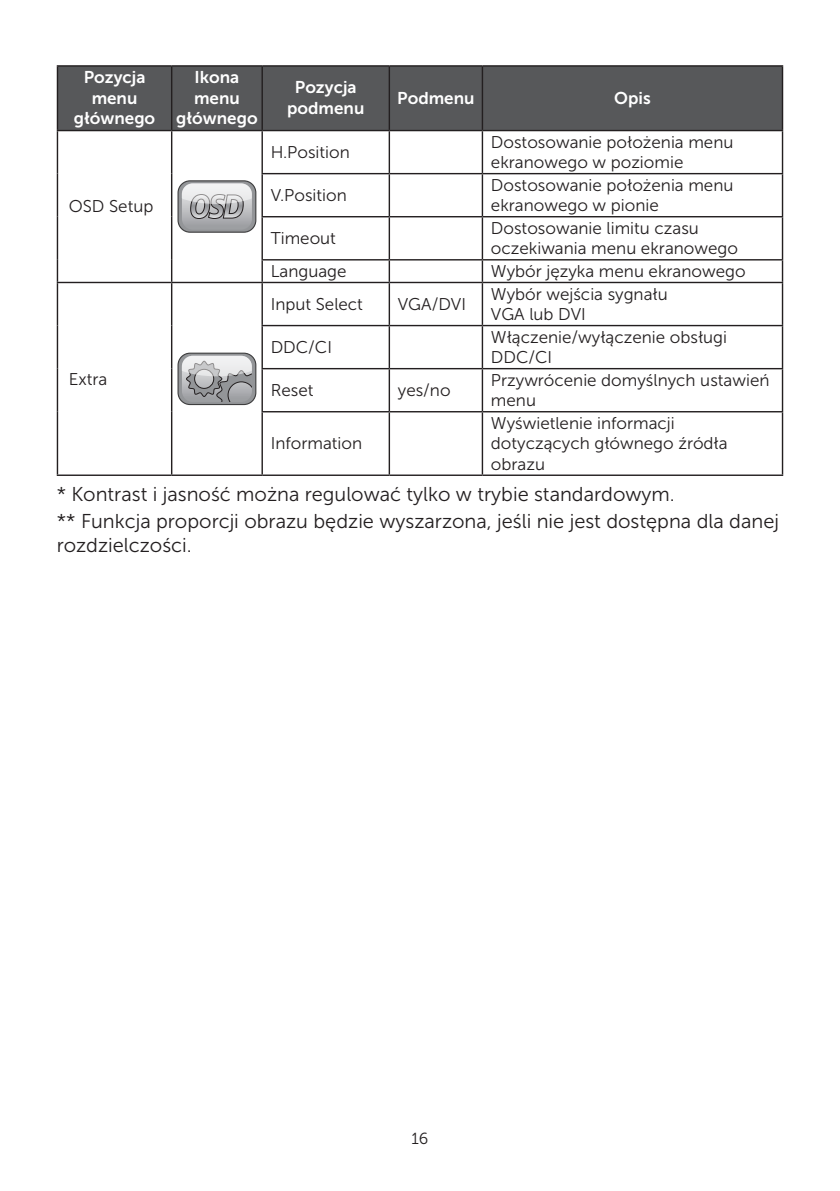
<style>
.page{position:relative;width:840px;height:1191px;background:#fff}
.page>*{position:absolute;margin:0;border:0;box-sizing:border-box;transform-origin:0 0}
.t1{font:20px/24px "Museo Sans For Dell 300";color:#231f20}
.table_body{font:17px/20.4px "Museo Sans For Dell 300";color:#231f20}
.table_header{font:17px/20.4px "Museo Sans For Dell 700";color:#fff;text-align:center}
.left_column{font:17px "Museo Sans For Dell 300";color:#231f20}
.t2{font:16px "Museo Sans For Dell 300";color:#231f20}
</style>
<div class="page">
<div style="left:58px;top:67px;width:723px;height:63px;background:#57585a"></div>
<hr style="left:57px;top:65px;width:114px;height:2px;background:#231f20">
<hr style="left:57px;top:67px;width:1px;height:63px;background:#231f20">
<hr style="left:171px;top:65px;width:91px;height:2px;background:#231f20">
<hr style="left:171px;top:67px;width:1px;height:63px;background:#231f20">
<hr style="left:262px;top:65px;width:127px;height:2px;background:#231f20">
<hr style="left:261px;top:67px;width:2px;height:63px;background:#231f20">
<hr style="left:389px;top:65px;width:93px;height:2px;background:#231f20">
<hr style="left:388px;top:67px;width:2px;height:63px;background:#231f20">
<hr style="left:482px;top:65px;width:300px;height:2px;background:#231f20">
<hr style="left:481px;top:67px;width:2px;height:63px;background:#231f20">
<hr style="left:781px;top:67px;width:1px;height:63px;background:#231f20">
<hr style="left:57px;top:130px;width:114px;height:1px;background:#231f20">
<hr style="left:57px;top:131px;width:1px;height:43px;background:#231f20">
<hr style="left:171px;top:130px;width:91px;height:1px;background:#231f20">
<hr style="left:171px;top:131px;width:1px;height:43px;background:#231f20">
<hr style="left:262px;top:130px;width:127px;height:1px;background:#231f20">
<hr style="left:261px;top:131px;width:2px;height:42px;background:#231f20">
<hr style="left:389px;top:130px;width:93px;height:1px;background:#231f20">
<hr style="left:388px;top:131px;width:2px;height:42px;background:#231f20">
<hr style="left:482px;top:130px;width:300px;height:1px;background:#231f20">
<hr style="left:481px;top:131px;width:2px;height:42px;background:#231f20">
<hr style="left:781px;top:131px;width:1px;height:42px;background:#231f20">
<hr style="left:57px;top:174px;width:1px;height:43px;background:#231f20">
<hr style="left:171px;top:174px;width:1px;height:43px;background:#231f20">
<hr style="left:261px;top:173px;width:128px;height:1px;background:#231f20">
<hr style="left:261px;top:174px;width:2px;height:42px;background:#231f20">
<hr style="left:389px;top:173px;width:93px;height:1px;background:#231f20">
<hr style="left:388px;top:174px;width:2px;height:42px;background:#231f20">
<hr style="left:482px;top:173px;width:300px;height:1px;background:#231f20">
<hr style="left:481px;top:174px;width:2px;height:42px;background:#231f20">
<hr style="left:781px;top:174px;width:1px;height:42px;background:#231f20">
<hr style="left:57px;top:217px;width:1px;height:43px;background:#231f20">
<hr style="left:171px;top:217px;width:1px;height:43px;background:#231f20">
<hr style="left:261px;top:216px;width:128px;height:1px;background:#231f20">
<hr style="left:261px;top:217px;width:2px;height:42px;background:#231f20">
<hr style="left:389px;top:216px;width:93px;height:1px;background:#231f20">
<hr style="left:388px;top:217px;width:2px;height:42px;background:#231f20">
<hr style="left:482px;top:216px;width:300px;height:1px;background:#231f20">
<hr style="left:481px;top:217px;width:2px;height:42px;background:#231f20">
<hr style="left:781px;top:217px;width:1px;height:42px;background:#231f20">
<svg style="left:57px;top:260px;width:1px;height:22px"></svg>
<svg style="left:171px;top:260px;width:1px;height:22px"></svg>
<hr style="left:261px;top:259px;width:128px;height:1px;background:#231f20">
<hr style="left:261px;top:260px;width:2px;height:22px;background:#231f20">
<hr style="left:389px;top:259px;width:93px;height:1px;background:#231f20">
<hr style="left:388px;top:260px;width:2px;height:22px;background:#231f20">
<hr style="left:482px;top:259px;width:300px;height:1px;background:#231f20">
<hr style="left:481px;top:260px;width:2px;height:22px;background:#231f20">
<svg style="left:781px;top:260px;width:1px;height:22px"></svg>
<hr style="left:57px;top:282px;width:114px;height:1px;background:#231f20">
<hr style="left:57px;top:283px;width:1px;height:42px;background:#231f20">
<hr style="left:171px;top:282px;width:91px;height:1px;background:#231f20">
<hr style="left:171px;top:283px;width:1px;height:42px;background:#231f20">
<hr style="left:262px;top:282px;width:127px;height:1px;background:#231f20">
<hr style="left:261px;top:283px;width:2px;height:42px;background:#231f20">
<hr style="left:389px;top:282px;width:93px;height:1px;background:#231f20">
<hr style="left:388px;top:283px;width:2px;height:42px;background:#231f20">
<hr style="left:482px;top:282px;width:300px;height:1px;background:#231f20">
<hr style="left:481px;top:283px;width:2px;height:42px;background:#231f20">
<hr style="left:781px;top:283px;width:1px;height:42px;background:#231f20">
<hr style="left:57px;top:325px;width:1px;height:44px;background:#231f20">
<hr style="left:171px;top:325px;width:1px;height:44px;background:#231f20">
<hr style="left:261px;top:325px;width:128px;height:1px;background:#231f20">
<hr style="left:261px;top:326px;width:2px;height:42px;background:#231f20">
<hr style="left:389px;top:325px;width:93px;height:1px;background:#231f20">
<hr style="left:388px;top:326px;width:2px;height:42px;background:#231f20">
<hr style="left:482px;top:325px;width:300px;height:1px;background:#231f20">
<hr style="left:481px;top:326px;width:2px;height:42px;background:#231f20">
<hr style="left:781px;top:326px;width:1px;height:42px;background:#231f20">
<hr style="left:57px;top:369px;width:1px;height:43px;background:#231f20">
<hr style="left:171px;top:369px;width:1px;height:43px;background:#231f20">
<hr style="left:261px;top:368px;width:128px;height:1px;background:#231f20">
<hr style="left:261px;top:369px;width:2px;height:42px;background:#231f20">
<hr style="left:389px;top:368px;width:93px;height:1px;background:#231f20">
<hr style="left:388px;top:369px;width:2px;height:42px;background:#231f20">
<hr style="left:482px;top:368px;width:300px;height:1px;background:#231f20">
<hr style="left:481px;top:369px;width:2px;height:42px;background:#231f20">
<hr style="left:781px;top:369px;width:1px;height:42px;background:#231f20">
<hr style="left:57px;top:412px;width:1px;height:62px;background:#231f20">
<hr style="left:171px;top:412px;width:1px;height:62px;background:#231f20">
<hr style="left:261px;top:411px;width:128px;height:1px;background:#231f20">
<hr style="left:261px;top:412px;width:2px;height:62px;background:#231f20">
<hr style="left:389px;top:411px;width:93px;height:1px;background:#231f20">
<hr style="left:388px;top:412px;width:2px;height:62px;background:#231f20">
<hr style="left:482px;top:411px;width:300px;height:1px;background:#231f20">
<hr style="left:481px;top:412px;width:2px;height:62px;background:#231f20">
<hr style="left:781px;top:412px;width:1px;height:62px;background:#231f20">
<hr style="left:57px;top:474px;width:114px;height:2px;background:#231f20">
<hr style="left:171px;top:474px;width:91px;height:2px;background:#231f20">
<hr style="left:262px;top:474px;width:127px;height:2px;background:#231f20">
<hr style="left:389px;top:474px;width:93px;height:2px;background:#231f20">
<hr style="left:482px;top:474px;width:300px;height:2px;background:#231f20">
<div style="left:178px;top:181px;width:78px;height:51px;background:#939598;border-radius:12px"></div>
<div style="left:177px;top:180px;width:79px;height:53px;border:1px solid #3e3e3f;border-radius:12px"></div>
<svg style="left:182px;top:183px;width:70px;height:47px"></svg>
<svg style="left:178px;top:353px;width:78px;height:51px"></svg>
<div style="left:177px;top:353px;width:79px;height:52px;border:1px solid #3e3e3f;border-radius:12px"></div>
<svg style="left:182px;top:356px;width:70px;height:46px;background:#b3b4b6"></svg>
<p class="table_header" style="left:74px;top:67px;width:83px">Pozycja menu głównego</p>
<p class="table_header" style="left:176px;top:67px;width:83px">Ikona menu głównego</p>
<p class="table_header" style="left:287px;top:77px;width:79px">Pozycja podmenu</p>
<p class="table_header" style="left:397px;top:88px;width:79px">Podmenu</p>
<p class="table_header" style="left:614px;top:88px;width:38px">Opis</p>
<p class="left_column" style="left:69px;top:197px;width:86px">OSD Setup</p>
<p class="table_body" style="left:270px;top:142px;width:81px">H. Position</p>
<p class="table_body" style="left:490px;top:132px;width:244px">Dostosowanie położenia menu ekranowego w poziomie</p>
<p class="table_body" style="left:270px;top:185px;width:78px">V. Position</p>
<p class="table_body" style="left:490px;top:175px;width:244px">Dostosowanie położenia menu ekranowego w pionie</p>
<p class="table_body" style="left:270px;top:228px;width:67px">Timeout</p>
<p class="table_body" style="left:490px;top:218px;width:248px">Dostosowanie limitu czasu oczekiwania menu ekranowego</p>
<p class="table_body" style="left:270px;top:261px;width:77px">Language</p>
<p class="table_body" style="left:490px;top:261px;width:256px">Wybór języka menu ekranowego</p>
<p class="table_body" style="left:270px;top:294px;width:94px">Input Select</p>
<p class="table_body" style="left:397px;top:294px;width:70px">VGA/DVI</p>
<p class="table_body" style="left:490px;top:284px;width:178px">Wybór wejścia sygnału<br>VGA lub DVI</p>
<p class="table_body" style="left:270px;top:337px;width:63px">DDC/CI</p>
<p class="table_body" style="left:490px;top:327px;width:237px">Włączenie/wyłączenie obsługi<br>DDC/CI</p>
<p class="table_body" style="left:270px;top:380px;width:44px">Reset</p>
<p class="table_body" style="left:397px;top:380px;width:54px">yes/no</p>
<p class="table_body" style="left:490px;top:370px;width:280px">Przywrócenie domyślnych ustawień menu</p>
<p class="table_body" style="left:270px;top:433px;width:93px">Information</p>
<p class="left_column" style="left:69px;top:370px;width:40px">Extra</p>
<p class="table_body" style="left:490px;top:413px;width:238px">Wyświetlenie informacji dotyczących głównego źródła obrazu</p>
<p class="t1" style="left:57px;top:483px;width:615px">* Kontrast i jasność można regulować tylko w trybie standardowym.</p>
<p class="t1" style="left:57px;top:509px;width:723px">** Funkcja proporcji obrazu będzie wyszarzona, jeśli nie jest dostępna dla danej rozdzielczości.</p>
<p class="t2" style="left:411px;top:1130px;width:18px">16</p>
</div>
